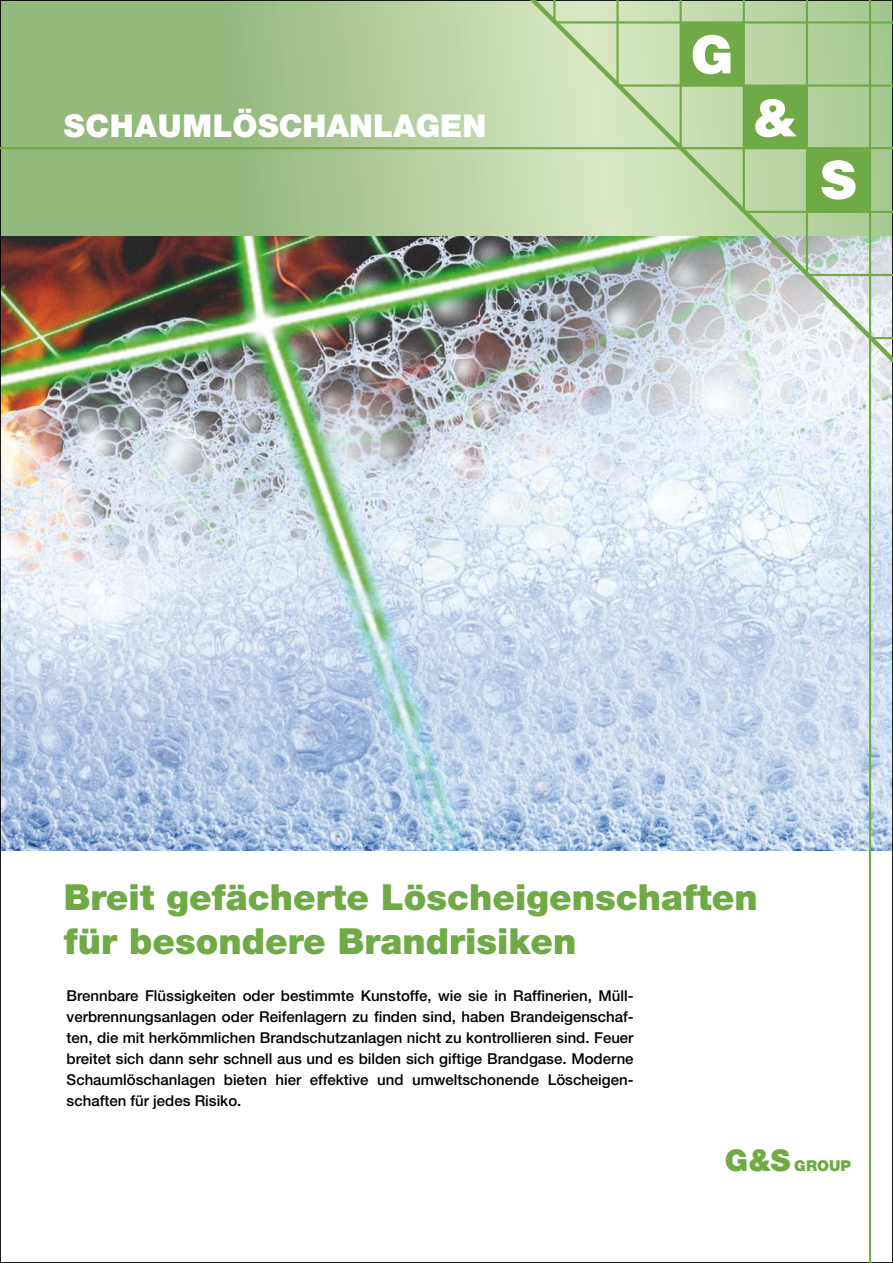
<style>
.page{position:relative;width:893px;height:1263px;background:#fff}
.page>*{position:absolute;margin:0;border:0;box-sizing:border-box;transform-origin:0 0}
.t1{font:900 51.9px "Helvetica";color:#fff}
.t2{font:900 36px/43.5px "Helvetica Neue";color:#6faa46}
.t3{font:900 31.5px "Helvetica Neue";color:#fff}
.t4{font:500 15px/21px "Helvetica Neue";color:#000;text-align:justify}
.t5{font:900 15px "Helvetica Neue";color:#6faa46}
.s1{font-size:30px}
</style>
<div class="page">
<svg style="left:2px;top:2px;width:444px;height:234px;background:#9dbf86"></svg>
<img style="left:2px;top:236px;width:889px;height:614px">
<img style="left:446px;top:0;width:447px;height:445px">
<hr style="left:806px;top:0;width:2px;height:275px;background:#6faa46">
<hr style="left:743px;top:0;width:2px;height:211px;background:#6faa46">
<hr style="left:680px;top:0;width:2px;height:148px;background:#6faa46">
<hr style="left:616px;top:0;width:3px;height:85px;background:#6faa46">
<hr style="left:553px;top:0;width:2px;height:20px;background:#6faa46">
<hr style="left:556px;top:21px;width:337px;height:3px;background:#6faa46">
<hr style="left:618px;top:85px;width:275px;height:2px;background:#6faa46">
<hr style="left:744px;top:211px;width:149px;height:2px;background:#6faa46">
<hr style="left:807px;top:274px;width:86px;height:2px;background:#6faa46">
<hr style="left:870px;top:337px;width:23px;height:2px;background:#6faa46">
<hr style="left:0;top:147px;width:893px;height:2px;background:#6faa46">
<hr style="left:869px;top:0;width:2px;height:1263px;background:#6faa46">
<div style="left:807px;top:148px;width:63px;height:63px;background:#6faa46"></div>
<div style="left:744px;top:86px;width:64px;height:63px;background:#6faa46"></div>
<div style="left:681px;top:23px;width:63px;height:63px;background:#6faa46"></div>
<h3 class="t3" style="left:64px;top:107px;width:424px">SchaumLöschanlagen</h3>
<h1 class="t1" style="left:691px;top:21px;width:45px">G</h1>
<h1 class="t1" style="left:753px;top:84px;width:48px">&amp;</h1>
<h1 class="t1" style="left:820px;top:146px;width:39px">S</h1>
<h2 class="t2" style="left:64px;top:875px;width:696px">Breit gefächerte Löscheigenschaften für besondere Brandrisiken</h2>
<p class="t4" style="left:67px;top:984px;width:568px">Brennbare Flüssigkeiten oder bestimmte Kunstoffe, wie sie in Raffinerien, Müll&shy;verbrennungsanlagen oder Reifenlagern zu finden sind, haben Brandeigenschaf&shy;ten, die mit herkömmlichen Brandschutzanlagen nicht zu kontrollieren sind. Feuer breitet sich dann sehr schnell aus und es bilden sich giftige Brandgase. Moderne Schaumlöschanlagen bieten hier effektive und umweltschonende Löscheigen&shy;schaften für jedes Risiko.</p>
<p class="t5" style="left:725px;top:1157px;width:127px"><span class="s1">G&amp;S</span> GROUP</p>
</div>
